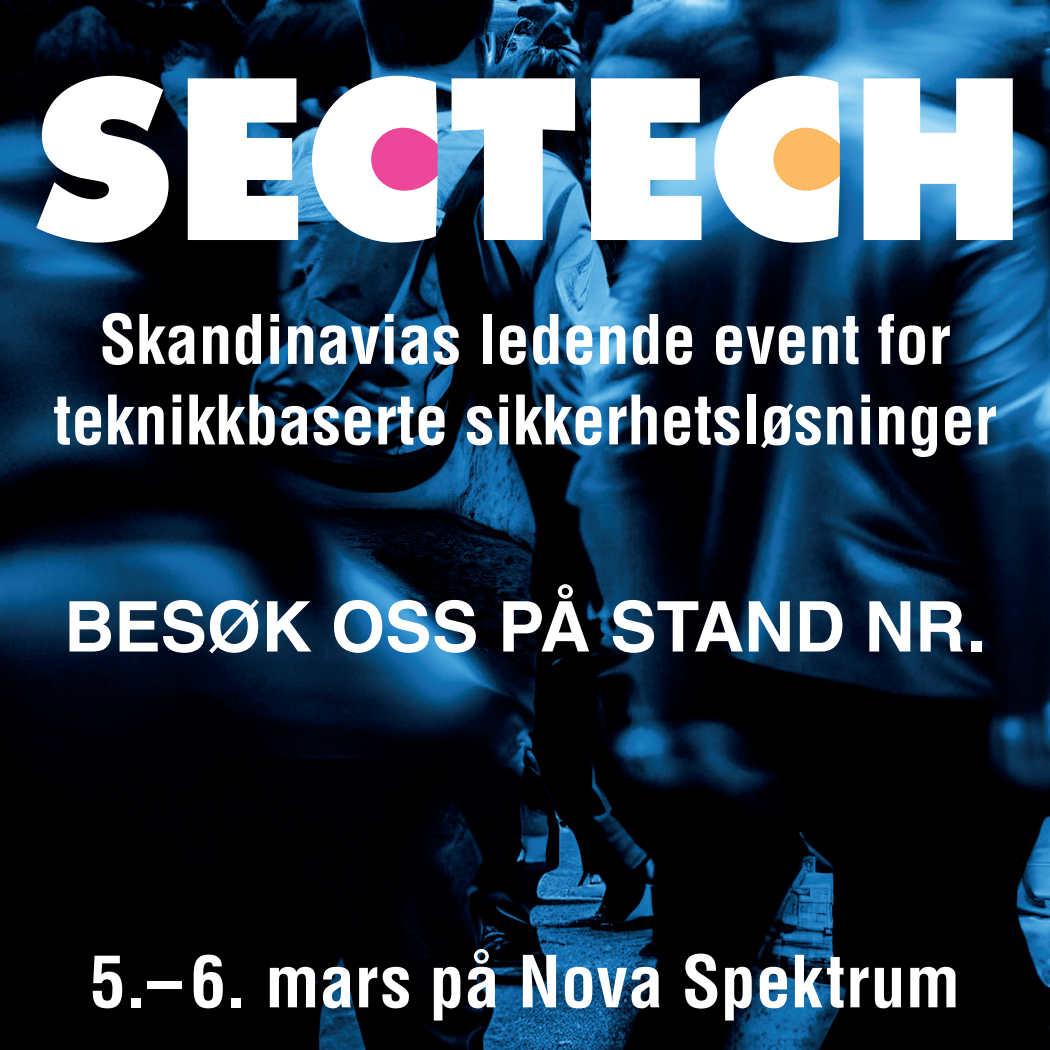
<style>
.page{position:relative;width:1050px;height:1050px;background:#fff}
.page>*{position:absolute;margin:0;border:0;box-sizing:border-box;transform-origin:0 0}
.t1{font:700 condensed 70px "Helvetica LT Std";letter-spacing:.005em;color:#fff}
.t2{font:700 70px "Helvetica LT Std";letter-spacing:-.005em;color:#fff}
.t3{font:700 condensed 66.5px/80.5px "Helvetica LT Std";color:#fff;text-align:center}
</style>
<div class="page">
<img style="left:0;top:0;width:1050px;height:1050px">
<svg style="left:36px;top:76px;width:133px;height:167px"></svg>
<svg style="left:188px;top:78px;width:110px;height:162px"></svg>
<svg style="left:312px;top:76px;width:126px;height:167px"></svg>
<svg style="left:452px;top:78px;width:123px;height:162px"></svg>
<svg style="left:591px;top:78px;width:111px;height:162px"></svg>
<svg style="left:714px;top:76px;width:126px;height:167px"></svg>
<svg style="left:864px;top:78px;width:149px;height:162px"></svg>
<p class="t3" style="left:53px;top:299px;width:945px">Skandinavias ledende event for teknikkbaserte sikkerhetsløsninger</p>
<p class="t2" style="left:64px;top:584px;width:923px">BESØK OSS PÅ STAND NR.</p>
<p class="t1" style="left:90px;top:938px;width:871px">5.– 6. mars på Nova Spektrum</p>
</div>
